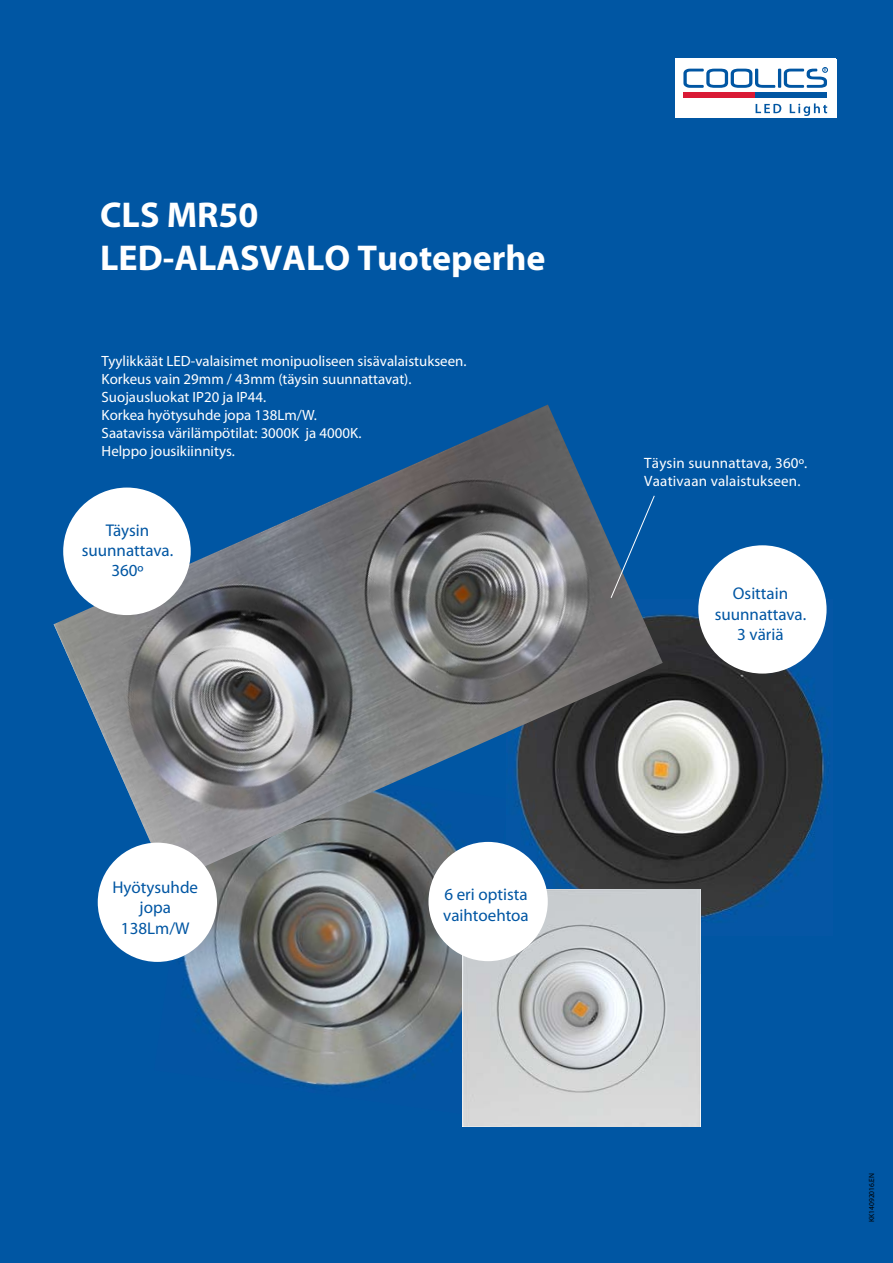
<style>
.page{position:relative;width:893px;height:1263px;background:#0056a3}
.page>*{position:absolute;margin:0;border:0;box-sizing:border-box;transform-origin:0 0}
.t1{font:700 36px/43.2px "Myriad Pro";color:#fff}
.t2{font:16.95px/20.4px "Myriad Pro";color:#0056a3;text-align:center}
.t3{font:900 15px/18px "Myriad Pro";letter-spacing:.015em;color:#fff}
.t4{font:14.85px/17.9px "Myriad Pro";color:#fff}
.t5{font:300 7.5px "Myriad Pro";color:#000}
</style>
<div class="page">
<img style="left:165px;top:882px;width:297px;height:205px">
<img style="left:545px;top:600px;width:282px;height:335px">
<img style="left:54px;top:405px;width:609px;height:477px">
<img style="left:462px;top:890px;width:238px;height:236px">
<div style="left:63px;top:488px;width:128px;height:127px;background:#fff;border-radius:50%"></div>
<div style="left:698px;top:545px;width:129px;height:128px;background:#fff;border-radius:50%"></div>
<div style="left:428px;top:842px;width:120px;height:119px;background:#fff;border-radius:50%"></div>
<div style="left:675px;top:58px;width:162px;height:60px;background:#fff"></div>
<div style="left:683px;top:92px;width:73px;height:6px;background:#d91a35"></div>
<div style="left:755px;top:92px;width:72px;height:6px;background:#0056a3"></div>
<svg style="left:683px;top:67px;width:145px;height:21px"></svg>
<svg style="left:756px;top:104px;width:25px;height:9px"></svg>
<svg style="left:790px;top:103px;width:37px;height:13px"></svg>
<svg style="left:610px;top:495px;width:45px;height:104px"></svg>
<div style="left:98px;top:843px;width:119px;height:119px;background:#fff;border-radius:50%"></div>
<h1 class="t1" style="left:100px;top:192px;width:447px">CLS MR50<br>LED-ALASVALO Tuoteperhe</h1>
<p class="t4" style="left:102px;top:352px;width:366px">Tyylikkäät LED-valaisimet monipuoliseen sisävalaistukseen.<br>Korkeus vain 29mm / 43mm (täysin suunnattavat).<br>Suojausluokat IP20 ja IP44.<br>Korkea hyötysuhde jopa 138Lm/W.<br>Saatavissa värilämpötilat: 3000K ja 4000K.<br>Helppo jousikiinnitys.</p>
<p class="t2" style="left:82px;top:519px;width:93px">Täysin suunnattava.<br>360º</p>
<p class="t2" style="left:112px;top:877px;width:87px">Hyötysuhde jopa<br>138Lm/W</p>
<p class="t2" style="left:443px;top:884px;width:87px;text-align:left">6 eri optista vaihtoehtoa</p>
<p class="t3" style="left:644px;top:454px;width:165px">Täysin suunnattava, 360º.<br>Vaativaan valaistukseen.</p>
<p class="t2" style="left:715px;top:583px;width:93px">Osittain suunnattava.<br>3 väriä</p>
<p class="t5" style="left:867px;top:1222px;width:51px;rotate:-90deg">KK14092016.EN</p>
</div>
